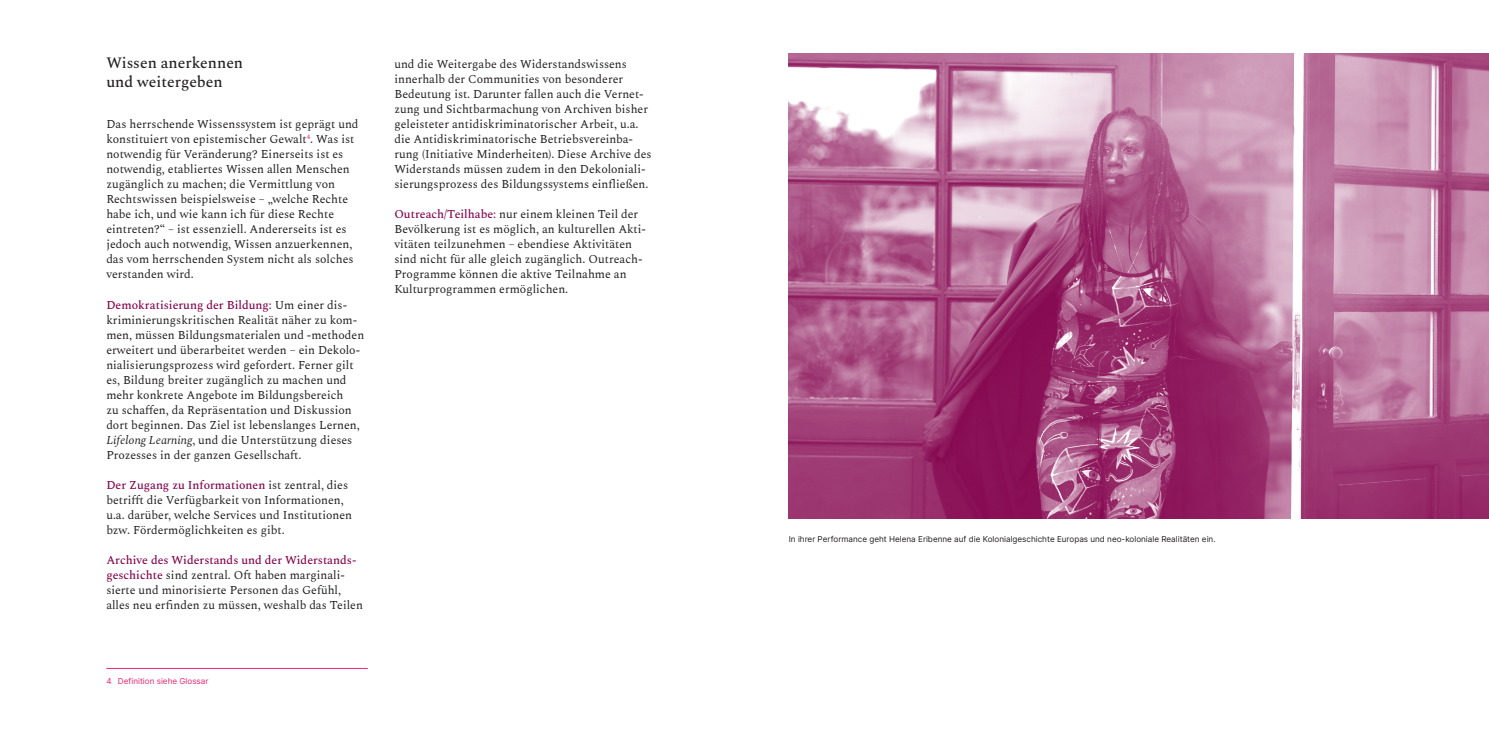
<style>
.page{position:relative;width:1489px;height:745px;background:#fff}
.page>*{position:absolute;margin:0;border:0;box-sizing:border-box;transform-origin:0 0}
.t1{font:500 15.62px/18.8px "Spectral";color:#231f20}
.t2{font:11.88px/15px "Spectral";color:#231f20}
.t3{font:8.12px "Inter";color:#231f20}
.t4{font:8.12px "Inter";color:#ed2471}
.s1{font-weight:500;color:#82004b}
.s2{font-style:italic}
</style>
<div class="page">
<img style="left:788px;top:53px;width:700px;height:465px">
<hr style="left:106px;top:667px;width:262px;height:1px;background:#ed2471">
<h1 class="t1" style="left:106px;top:52px;width:138px">Wissen anerkennen und weitergeben</h1>
<p class="t2" style="left:106px;top:116px;width:254px">Das herrschende Wissenssystem ist geprägt und konstituiert von epistemischer Gewalt<sup>4</sup>. Was ist notwendig für Veränderung? Einerseits ist es notwendig, etabliertes Wissen allen Menschen zugänglich zu machen; die Vermittlung von Rechtswissen beispielsweise – „welche Rechte habe ich, und wie kann ich für diese Rechte eintreten?“ – ist essenziell. Andererseits ist es jedoch auch notwendig, Wissen anzuerkennen, das vom herrschenden System nicht als solches verstanden wird.</p>
<p class="t2" style="left:106px;top:296px;width:259px"><span class="s1">Demokratisierung der Bildung:</span> Um einer dis&shy;kriminierungskritischen Realität näher zu kom&shy;men, müssen Bildungsmaterialen und -methoden erweitert und überarbeitet werden – ein Dekolo&shy;nialisierungsprozess wird gefordert. Ferner gilt es, Bildung breiter zugänglich zu machen und mehr konkrete Angebote im Bildungsbereich<br>zu schaffen, da Repräsentation und Diskussion dort beginnen. Das Ziel ist lebenslanges Lernen, <span class="s2">Lifelong Learning</span>, und die Unterstützung dieses Prozesses in der ganzen Gesellschaft.</p>
<p class="t2" style="left:106px;top:476px;width:247px"><span class="s1">Der Zugang zu Informationen</span> ist zentral, dies betrifft die Verfügbarkeit von Informationen, u.a. darüber, welche Services und Institutionen bzw. Fördermöglichkeiten es gibt.</p>
<p class="t2" style="left:106px;top:551px;width:258px"><span class="s1">Archive des Widerstands und der Widerstands&shy;geschichte</span> sind zentral. Oft haben marginali&shy;sierte und minorisierte Personen das Gefühl, alles neu erfinden zu müssen, weshalb das Teilen</p>
<p class="t4" style="left:106px;top:674px;width:104px">4 Definition siehe Glossar</p>
<p class="t2" style="left:394px;top:56px;width:259px">und die Weitergabe des Widerstandswissens innerhalb der Communities von besonderer Bedeutung ist. Darunter fallen auch die Vernet&shy;zung und Sichtbarmachung von Archiven bisher geleisteter antidiskriminatorischer Arbeit, u.a. die Antidiskriminatorische Betriebsvereinba&shy;rung (Initiative Minderheiten). Diese Archive des Widerstands müssen zudem in den Dekoloniali&shy;sierungsprozess des Bildungssystems einfließen.</p>
<p class="t2" style="left:394px;top:206px;width:253px"><span class="s1">Outreach/Teilhabe:</span> nur einem kleinen Teil der Bevölkerung ist es möglich, an kulturellen Akti&shy;vitäten teilzunehmen – ebendiese Aktivitäten sind nicht für alle gleich zugänglich. Outreach-Programme können die aktive Teilnahme an Kulturprogrammen ermöglichen.</p>
<p class="t3" style="left:788px;top:532px;width:428px">In ihrer Performance geht Helena Eribenne auf die Kolonialgeschichte Europas und neo-koloniale Realitäten ein.</p>
</div>
